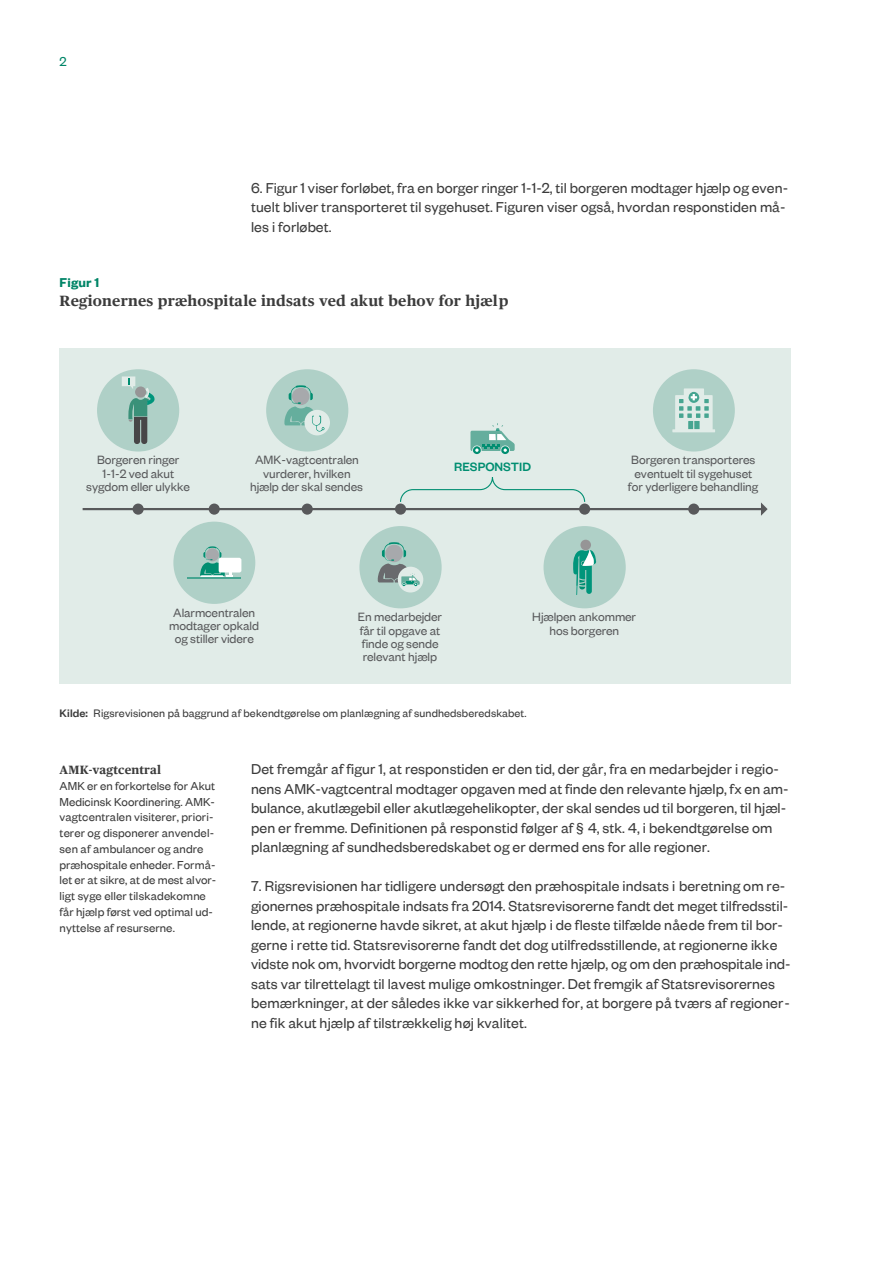
<style>
.page{position:relative;width:893px;height:1263px;background:#fff}
.page>*{position:absolute;margin:0;border:0;box-sizing:border-box;transform-origin:0 0}
.t1{font:15.9px/19.5px "Founders Grotesk";letter-spacing:.005em;color:#3b3b3b}
.t2{font:700 15px "Publico Text";letter-spacing:.01em;color:#3b3b3b}
.t3{font:600 14.25px "Founders Grotesk";letter-spacing:.01em;color:#008567}
.t4{font:14.25px "Founders Grotesk";color:#008567}
.t5{font:13.35px/13.4px "Founders Grotesk";letter-spacing:-.005em;color:#58595b;text-align:center}
.t6{font:500 13.35px "Founders Grotesk";color:#008e71}
.t7{font:12.75px/15.8px "Founders Grotesk";letter-spacing:.005em;color:#3b3b3b}
.t8{font:12px "Founders Grotesk";letter-spacing:.01em;color:#3b3b3b}
.t9{font:700 12px "Publico Text";letter-spacing:.01em;color:#3b3b3b}
.s1{font-weight:500}
</style>
<div class="page">
<div style="left:60px;top:348px;width:731px;height:336px;background:#e1ece8"></div>
<hr style="left:83px;top:508px;width:679px;height:2px;background:#58595b">
<svg style="left:761px;top:502px;width:7px;height:14px"></svg>
<div style="left:97px;top:369px;width:82px;height:83px;background:#afd0c7;border-radius:50%"></div>
<svg style="left:122px;top:376px;width:33px;height:68px"></svg>
<div style="left:173px;top:522px;width:82px;height:82px;background:#afd0c7;border-radius:50%"></div>
<hr style="left:187px;top:577px;width:54px;height:2px;background:#46a591">
<svg style="left:200px;top:546px;width:41px;height:31px"></svg>
<div style="left:266px;top:369px;width:82px;height:83px;background:#afd0c7;border-radius:50%"></div>
<div style="left:304px;top:410px;width:26px;height:25px;background:#e1ece8;border-radius:50%"></div>
<svg style="left:284px;top:385px;width:41px;height:46px"></svg>
<div style="left:359px;top:526px;width:83px;height:82px;background:#afd0c7;border-radius:50%"></div>
<div style="left:398px;top:567px;width:25px;height:25px;background:#e1ece8;border-radius:50%"></div>
<svg style="left:378px;top:542px;width:42px;height:44px"></svg>
<div style="left:544px;top:526px;width:82px;height:82px;background:#afd0c7;border-radius:50%"></div>
<div style="left:580px;top:540px;width:11px;height:10px;background:#969596;border-radius:50%"></div>
<svg style="left:573px;top:549px;width:23px;height:46px"></svg>
<div style="left:653px;top:369px;width:82px;height:83px;background:#afd0c7;border-radius:50%"></div>
<svg style="left:672px;top:388px;width:43px;height:44px"></svg>
<svg style="left:400px;top:477px;width:186px;height:25px"></svg>
<svg style="left:470px;top:423px;width:45px;height:31px"></svg>
<div style="left:133px;top:504px;width:11px;height:11px;background:#58595b;border-radius:50%"></div>
<div style="left:209px;top:504px;width:11px;height:11px;background:#58595b;border-radius:50%"></div>
<div style="left:302px;top:504px;width:11px;height:11px;background:#58595b;border-radius:50%"></div>
<div style="left:395px;top:504px;width:11px;height:11px;background:#58595b;border-radius:50%"></div>
<div style="left:579px;top:504px;width:11px;height:11px;background:#58595b;border-radius:50%"></div>
<div style="left:688px;top:504px;width:11px;height:11px;background:#58595b;border-radius:50%"></div>
<p class="t4" style="left:60px;top:53px;width:9px">2</p>
<p class="t1" style="left:251px;top:178px;width:539px">6. Figur 1 viser forløbet, fra en borger ringer 1-1-2, til borgeren modtager hjælp og even&shy;tuelt bliver transporteret til sygehuset. Figuren viser også, hvordan responstiden må&shy;les i forløbet.</p>
<p class="t3" style="left:60px;top:273px;width:41px">Figur 1</p>
<p class="t2" style="left:60px;top:294px;width:450px">Regionernes præhospitale indsats ved akut behov for hjælp</p>
<p class="t5" style="left:86px;top:454px;width:105px">Borgeren ringer<br>1-1-2 ved akut sygdom eller ulykke</p>
<p class="t5" style="left:250px;top:454px;width:114px">AMK-vagtcentralen vurderer, hvilken hjælp der skal sendes</p>
<p class="t6" style="left:454px;top:458px;width:78px">RESPONSTID</p>
<p class="t5" style="left:628px;top:454px;width:132px">Borgeren transporteres eventuelt til sygehuset for yderligere behandling</p>
<p class="t5" style="left:169px;top:606px;width:91px">Alarmcentralen modtager opkald og stiller videre</p>
<p class="t5" style="left:358px;top:610px;width:86px;text-align:left">En medarbejder får til opgave at finde og sende relevant hjælp</p>
<p class="t5" style="left:532px;top:610px;width:105px">Hjælpen ankommer hos borgeren</p>
<p class="t8" style="left:60px;top:705px;width:468px"><span class="s1">Kilde:</span> Rigsrevisionen på baggrund af bekendtgørelse om planlægning af sundhedsberedskabet.</p>
<p class="t9" style="left:60px;top:765px;width:103px">AMK-vagtcentral</p>
<p class="t7" style="left:60px;top:778px;width:158px">AMK er en forkortelse for Akut<br>Medicinsk Koordinering. AMK&shy;vagtcentralen visiterer, priori&shy;terer og disponerer anvendel&shy;sen af ambulancer og andre præhospitale enheder. Formå&shy;let er at sikre, at de mest alvor&shy;ligt syge eller tilskadekomne får hjælp først ved optimal ud&shy;nyttelse af resurserne.</p>
<p class="t1" style="left:251px;top:760px;width:539px">Det fremgår af figur 1, at responstiden er den tid, der går, fra en medarbejder i regio&shy;nens AMK-vagtcentral modtager opgaven med at finde den relevante hjælp, fx en am&shy;bulance, akutlægebil eller akutlægehelikopter, der skal sendes ud til borgeren, til hjæl&shy;pen er fremme. Definitionen på responstid følger af § 4, stk. 4, i bekendtgørelse om planlægning af sundhedsberedskabet og er dermed ens for alle regioner.</p>
<p class="t1" style="left:251px;top:877px;width:541px">7. Rigsrevisionen har tidligere undersøgt den præhospitale indsats i beretning om re&shy;gionernes præhospitale indsats fra 2014. Statsrevisorerne fandt det meget tilfredsstil&shy;lende, at regionerne havde sikret, at akut hjælp i de fleste tilfælde nåede frem til bor&shy;gerne i rette tid. Statsrevisorerne fandt det dog utilfredsstillende, at regionerne ikke vidste nok om, hvorvidt borgerne modtog den rette hjælp, og om den præhospitale ind&shy;sats var tilrettelagt til lavest mulige omkostninger. Det fremgik af Statsrevisorernes bemærkninger, at der således ikke var sikkerhed for, at borgere på tværs af regioner&shy;ne fik akut hjælp af tilstrækkelig høj kvalitet.</p>
</div>
